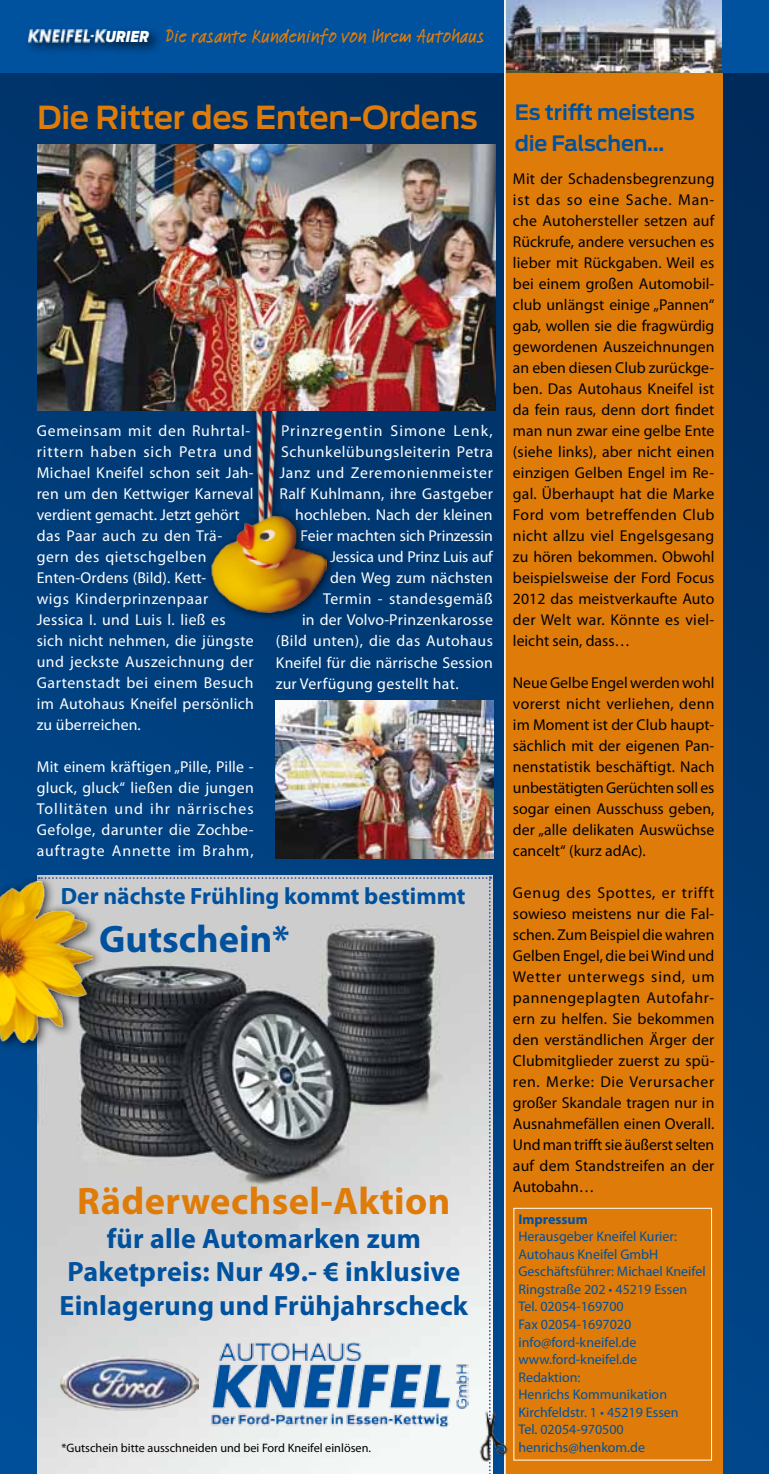
<style>
.page{position:relative;width:769px;height:1474px;background:#fff}
.page>*{position:absolute;margin:0;border:0;box-sizing:border-box;transform-origin:0 0}
.t1{font:700 38.5px "Myriad Pro";letter-spacing:.01em;color:#df7c09}
.t2{font:700 38.5px "Myriad Pro";color:#00519e}
.t3{font:600 31.5px "Ford Antenna";letter-spacing:-.01em;color:#df7c09}
.t4{font:700 28px/33.6px "Myriad Pro";letter-spacing:.01em;color:#00519e;text-align:center}
.t5{font:700 23.62px "Myriad Pro";color:#00519e}
.t6{font:600 21px/31.5px "Ford Antenna";letter-spacing:-.01em;color:#00519e}
.t7{font:500 19.25px "Feltpen Com";color:#df7c09}
.t8{font:15.75px/21px "Myriad Pro";color:#000;text-align:justify}
.t9{font:15.75px/21px "Myriad Pro";letter-spacing:.025em;color:#fff}
.t10{font:15.75px "Myriad Pro";letter-spacing:-.005em;color:#fff}
.t11{font:15.75px "Myriad Pro";letter-spacing:.07em;color:#fff}
.t12{font:15.75px "Myriad Pro";letter-spacing:.05em;color:#fff}
.t13{font:14px/17.5px "Myriad Pro";color:#00519e}
.t14{font:700 14px "Myriad Pro";color:#00519e}
.t15{font:12.25px "Myriad Pro";color:#000}
.s1{font-family:"Ford Antenna Cond";font-weight:900;font-style:italic;font-size:14.88px;color:#fff}
</style>
<div class="page">
<img style="left:0;top:72px;width:769px;height:1401px">
<div style="left:0;top:0;width:769px;height:72px;background:#00519e"></div>
<img style="left:506px;top:0;width:216px;height:73px">
<div style="left:506px;top:73px;width:216px;height:1400px;background:#df7c09"></div>
<hr style="left:504px;top:0;width:2px;height:1473px;background:#fff">
<div style="left:24px;top:26px;width:139px;height:30px;background:#000;opacity:.75"></div>
<img style="left:28px;top:30px;width:80px;height:12px">
<img style="left:491px;top:1409px;width:17px;height:54px">
<img style="left:275px;top:700px;width:218px;height:158px">
<div style="left:0;top:874px;width:104px;height:179px;background:#000;opacity:.75"></div>
<img style="left:0;top:881px;width:39px;height:161px">
<svg style="left:39px;top:876px;width:452px;height:598px;background:#b0b2b3"></svg>
<div style="left:513px;top:1207px;width:199px;height:253px;border:1px solid #fff"></div>
<div style="left:205px;top:227px;width:133px;height:396px;background:#000;opacity:.75"></div>
<img style="left:211px;top:410px;width:116px;height:202px">
<img style="left:38px;top:144px;width:457px;height:266px">
<p class="t7" style="left:106px;top:23px;width:380px"><span class="s1">URIER</span> Die rasante Kundeninfo von Ihrem Autohaus</p>
<h2 class="t3" style="left:37px;top:89px;width:442px">Die Ritter des Enten-Ordens</h2>
<p class="t9" style="left:37px;top:420px;width:219px">Gemeinsam mit den Ruhrtal&shy;rittern haben sich Petra und<br>Michael Kneifel schon seit Jah&shy;ren um den Kettwiger Karneval verdient gemacht. Jetzt gehört das Paar auch zu den Trä&shy;gern des qietschgelben<br>Enten-Ordens (Bild). Kett-<br>wigs Kinderprinzenpaar<br>Jessica I. und Luis l. ließ es sich nicht nehmen, die jüngste und jeckste Auszeichnung der<br>Gartenstadt bei einem Besuch im Autohaus Kneifel persönlich zu überreichen.</p>
<p class="t9" style="left:37px;top:756px;width:219px;text-align:justify">Mit einem kräftigen „Pille, Pille - gluck, gluck“ ließen die jungen Tollitäten und ihr närrisches Gefolge, darunter die Zochbe&shy;auftragte Annette im Brahm,</p>
<p class="t11" style="left:281px;top:421px;width:213px">Prinzregentin Simone Lenk,</p>
<p class="t9" style="left:281px;top:441px;width:213px">Schunkelübungsleiterin Petra</p>
<p class="t12" style="left:279px;top:463px;width:215px">Janz und Zeremonienmeister</p>
<p class="t9" style="left:279px;top:483px;width:215px">Ralf Kuhlmann, ihre Gastgeber</p>
<p class="t9" style="left:295px;top:504px;width:199px">hochleben. Nach der kleinen</p>
<p class="t10" style="left:300px;top:526px;width:194px">Feier machten sich Prinzessin</p>
<p class="t10" style="left:330px;top:547px;width:164px">Jessica und Prinz Luis auf</p>
<p class="t9" style="left:330px;top:567px;width:164px">den Weg zum nächsten</p>
<p class="t9" style="left:323px;top:588px;width:171px">Termin - standesgemäß</p>
<p class="t9" style="left:302px;top:609px;width:192px">in der Volvo-Prinzenkarosse</p>
<p class="t9" style="left:276px;top:630px;width:219px">(Bild unten), die das Autohaus</p>
<p class="t9" style="left:276px;top:651px;width:219px">Kneifel für die närrische Session</p>
<p class="t9" style="left:276px;top:672px;width:184px">zur Verfügung gestellt hat.</p>
<h3 class="t5" style="left:61px;top:880px;width:406px">Der nächste Frühling kommt bestimmt</h3>
<h1 class="t2" style="left:99px;top:913px;width:192px">Gutschein*</h1>
<h1 class="t1" style="left:77px;top:1175px;width:375px">Räderwechsel-Aktion</h1>
<h3 class="t4" style="left:60px;top:1220px;width:410px">für alle Automarken zum<br>Paketpreis: Nur 49.- € inklusive<br>Einlagerung und Frühjahrscheck</h3>
<p class="t15" style="left:62px;top:1439px;width:311px">*Gutschein bitte ausschneiden und bei Ford Kneifel einlösen.</p>
<h3 class="t6" style="left:515px;top:94px;width:181px">Es trifft meistens die Falschen...</h3>
<p class="t8" style="left:513px;top:168px;width:203px">Mit der Schadensbegrenzung ist das so eine Sache. Man&shy;che Autohersteller setzen auf Rückrufe, andere versuchen es lieber mit Rückgaben. Weil es bei einem großen Automobil&shy;club unlängst einige „Pannen“ gab, wollen sie die fragwürdig gewordenen Auszeichnungen an eben diesen Club zurückge&shy;ben. Das Autohaus Kneifel ist da fein raus, denn dort findet man nun zwar eine gelbe Ente (siehe links), aber nicht einen einzigen Gelben Engel im Re&shy;gal. Überhaupt hat die Marke Ford vom betreffenden Club nicht allzu viel Engelsgesang zu hören bekommen. Obwohl beispielsweise der Ford Focus 2012 das meistverkaufte Auto der Welt war. Könnte es viel&shy;leicht sein, dass…</p>
<p class="t8" style="left:513px;top:672px;width:203px">Neue Gelbe Engel werden wohl vorerst nicht verliehen, denn im Moment ist der Club haupt&shy;sächlich mit der eigenen Pan&shy;nenstatistik beschäftigt. Nach unbestätigten Gerüchten soll es sogar einen Ausschuss geben, der „alle delikaten Auswüchse cancelt“ (kurz adAc).</p>
<p class="t8" style="left:513px;top:882px;width:203px">Genug des Spottes, er trifft sowieso meistens nur die Fal&shy;schen. Zum Beispiel die wahren Gelben Engel, die bei Wind und Wetter unterwegs sind, um pannengeplagten Autofahr&shy;ern zu helfen. Sie bekommen den verständlichen Ärger der Clubmitglieder zuerst zu spü&shy;ren. Merke: Die Verursacher großer Skandale tragen nur in Ausnahmefällen einen Overall.<br>Und man trifft sie äußerst selten auf dem Standstreifen an der Autobahn…</p>
<p class="t14" style="left:518px;top:1210px;width:71px">Impressum</p>
<p class="t13" style="left:518px;top:1227px;width:189px">Herausgeber Kneifel Kurier:<br>Autohaus Kneifel GmbH<br>Geschäftsführer: Michael Kneifel<br>Ringstraße 202 • 45219 Essen<br>Tel. 02054-169700<br>Fax 02054-1697020 info@ford-kneifel.de www.ford-kneifel.de<br>Redaktion:<br>Henrichs Kommunikation<br>Kirchfeldstr. 1 • 45219 Essen<br>Tel. 02054-970500 henrichs@henkom.de</p>
</div>
